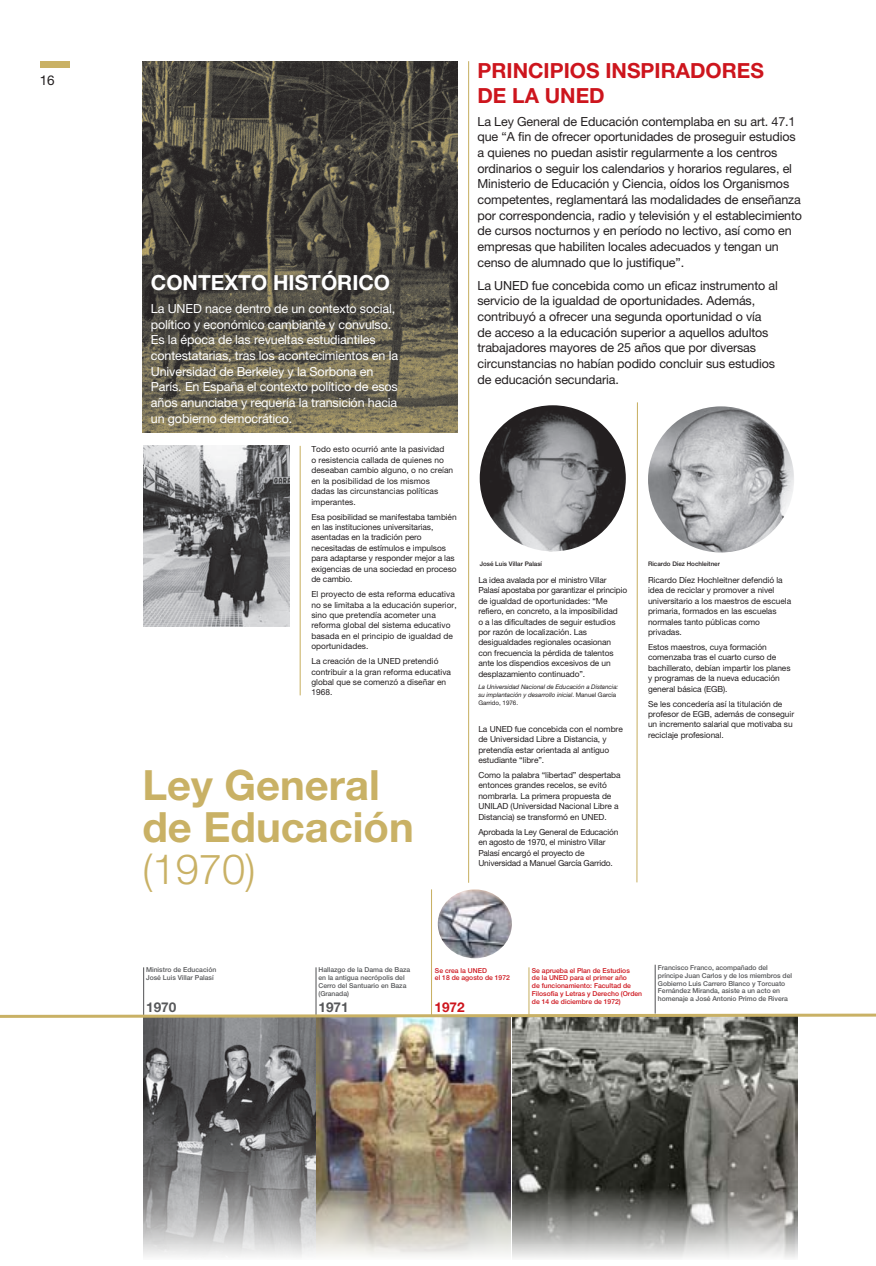
<style>
.page{position:relative;width:876px;height:1266px;background:#fff}
.page>*{position:absolute;margin:0;border:0;box-sizing:border-box;transform-origin:0 0}
.t1{font:700 41.7px/41.7px "Helvetica Neue";color:#c9b165}
.t2{font:300 41.7px "Helvetica Neue";color:#c9b165}
.t3{font:700 20.85px/25px "Helvetica Neue";color:#cd151d}
.t4{font:700 20.85px "Helvetica Neue";color:#fff}
.t5{font:700 13.5px "Helvetica Neue";color:#57585a}
.t6{font:700 13.5px "Helvetica Neue";color:#cd151d}
.t7{font:13.5px "Helvetica Neue";color:#231f20}
.t8{font:12.6px/15.6px "Helvetica Neue";letter-spacing:-.01em;color:#231f20}
.t9{font:12.6px/15.6px "Helvetica Neue";letter-spacing:-.01em;color:#fff}
.t10{font:8.4px/10.5px "Helvetica Neue";letter-spacing:-.005em;color:#231f20}
.t11{font:500 6.75px/7.8px "Helvetica Neue";letter-spacing:-.005em;color:#57585a}
.t12{font:500 6.75px/7.8px "Helvetica Neue";color:#cd151d}
.t13{font:italic 6.3px/7.8px "Helvetica Neue";letter-spacing:-.005em;color:#231f20}
.t14{font:500 6.3px "Helvetica Neue";color:#231f20}
.s1{font-style:normal}
</style>
<div class="page">
<div style="left:40px;top:61px;width:30px;height:7px;background:#c9b165"></div>
<svg style="left:636px;top:402px;width:2px;height:481px"></svg>
<hr style="left:468px;top:61px;width:1px;height:822px;background:#c9b165">
<hr style="left:300px;top:446px;width:1px;height:249px;background:#c9b165">
<img style="left:143px;top:446px;width:146px;height:180px">
<img style="left:480px;top:405px;width:146px;height:146px;border-radius:73px">
<img style="left:648px;top:406px;width:146px;height:147px;border-radius:73px">
<img style="left:142px;top:61px;width:316px;height:372px">
<img style="left:143px;top:1019px;width:172px;height:238px">
<img style="left:438px;top:889px;width:74px;height:69px">
<hr style="left:431px;top:889px;width:1px;height:127px;background:#c9b165">
<hr style="left:143px;top:967px;width:1px;height:48px;background:#57585a">
<hr style="left:315px;top:967px;width:2px;height:48px;background:#57585a">
<hr style="left:528px;top:967px;width:1px;height:48px;background:#c9b165">
<img style="left:512px;top:1019px;width:285px;height:239px">
<img style="left:317px;top:1019px;width:194px;height:237px">
<hr style="left:655px;top:965px;width:1px;height:49px;background:#57585a">
<svg style="left:0;top:1012px;width:876px;height:7px"></svg>
<h3 class="t7" style="left:40px;top:72px;width:17px">16</h3>
<h2 class="t4" style="left:151px;top:270px;width:241px">CONTEXTO HISTÓRICO</h2>
<p class="t9" style="left:151px;top:301px;width:249px">La UNED nace dentro de un contexto social, político y económico cambiante y convulso.<br>Es la época de las revueltas estudiantiles contestatarias, tras los acontecimientos en la Universidad de Berkeley y la Sorbona en París. En España el contexto político de esos años anunciaba y requería la transición hacia un gobierno democrático.</p>
<p class="t10" style="left:311px;top:444px;width:143px">Todo esto ocurrió ante la pasividad<br>o resistencia callada de quienes no deseaban cambio alguno, o no creían en la posibilidad de los mismos dadas las circunstancias políticas imperantes.</p>
<p class="t10" style="left:311px;top:511px;width:147px">Esa posibilidad se manifestaba también en las instituciones universitarias, asentadas en la tradición pero necesitadas de estímulos e impulsos para adaptarse y responder mejor a las exigencias de una sociedad en proceso de cambio.</p>
<p class="t10" style="left:311px;top:589px;width:147px">El proyecto de esta reforma educativa no se limitaba a la educación superior, sino que pretendía acometer una reforma global del sistema educativo basada en el principio de igualdad de oportunidades.</p>
<p class="t10" style="left:311px;top:656px;width:141px">La creación de la UNED pretendió contribuir a la gran reforma educativa global que se comenzó a diseñar en<br>1968.</p>
<h1 class="t1" style="left:142px;top:764px;width:273px">Ley General de Educación</h1>
<h1 class="t2" style="left:142px;top:843px;width:114px">(1970)</h1>
<h2 class="t3" style="left:478px;top:57px;width:288px">PRINCIPIOS INSPIRADORES<br>DE LA UNED</h2>
<p class="t8" style="left:478px;top:113px;width:326px">La Ley General de Educación contemplaba en su art. 47.1 que “A fin de ofrecer oportunidades de proseguir estudios a quienes no puedan asistir regularmente a los centros ordinarios o seguir los calendarios y horarios regulares, el Ministerio de Educación y Ciencia, oídos los Organismos competentes, reglamentará las modalidades de enseñanza por correspondencia, radio y televisión y el establecimiento de cursos nocturnos y en período no lectivo, así como en empresas que habiliten locales adecuados y tengan un censo de alumnado que lo justifique”.</p>
<p class="t8" style="left:478px;top:277px;width:302px">La UNED fue concebida como un eficaz instrumento al servicio de la igualdad de oportunidades. Además, contribuyó a ofrecer una segunda oportunidad o vía de acceso a la educación superior a aquellos adultos trabajadores mayores de 25 años que por diversas circunstancias no habían podido concluir sus estudios de educación secundaria.</p>
<p class="t14" style="left:480px;top:560px;width:64px">José Luis Villar Palasí</p>
<p class="t14" style="left:648px;top:560px;width:73px">Ricardo Díez Hochleitner</p>
<p class="t10" style="left:478px;top:574px;width:150px">La idea avalada por el ministro Villar Palasí apostaba por garantizar el principio de igualdad de oportunidades: “Me refiero, en concreto, a la imposibilidad<br>o a las dificultades de seguir estudios por razón de localización. Las desigualdades regionales ocasionan<br>con frecuencia la pérdida de talentos ante los dispendios excesivos de un desplazamiento continuado”.</p>
<p class="t13" style="left:478px;top:683px;width:141px">La Universidad Nacional de Educación a Distancia: su implantación y desarrollo inicial<span class="s1">. Manuel García<br>Garrido, 1976.</span></p>
<p class="t10" style="left:478px;top:723px;width:146px">La UNED fue concebida con el nombre de Universidad Libre a Distancia, y pretendía estar orientada al antiguo estudiante “libre”.</p>
<p class="t10" style="left:478px;top:770px;width:144px">Como la palabra “libertad” despertaba entonces grandes recelos, se evitó nombrarla. La primera propuesta de UNILAD (Universidad Nacional Libre a Distancia) se transformó en UNED.</p>
<p class="t10" style="left:478px;top:826px;width:142px">Aprobada la Ley General de Educación en agosto de 1970, el ministro Villar Palasí encargó el proyecto de Universidad a Manuel García Garrido.</p>
<p class="t10" style="left:648px;top:574px;width:145px">Ricardo Díez Hochleitner defendió la idea de reciclar y promover a nivel universitario a los maestros de escuela primaria, formados en las escuelas normales tanto públicas como privadas.</p>
<p class="t10" style="left:648px;top:642px;width:144px">Estos maestros, cuya formación comenzaba tras el cuarto curso de bachillerato, debían impartir los planes y programas de la nueva educación general básica (EGB).</p>
<p class="t10" style="left:648px;top:698px;width:148px">Se les concedería así la titulación de profesor de EGB, además de conseguir un incremento salarial que motivaba su reciclaje profesional.</p>
<p class="t11" style="left:146px;top:966px;width:72px">Ministro de Educación<br>José Luis Villar Palasí</p>
<p class="t11" style="left:318px;top:966px;width:93px">Hallazgo de la Dama de Baza en la antigua necrópolis del<br>Cerro del Santuario en Baza (Granada)</p>
<h3 class="t5" style="left:146px;top:999px;width:32px">1970</h3>
<h3 class="t5" style="left:319px;top:999px;width:32px">1971</h3>
<p class="t12" style="left:435px;top:966px;width:76px">Se crea la UNED<br>el 18 de agosto de 1972</p>
<p class="t12" style="left:532px;top:966px;width:112px">Se aprueba el Plan de Estudios<br>de la UNED para el primer año<br>de funcionamiento: Facultad de<br>Filosofía y Letras y Derecho (Orden de 14 de diciembre de 1972)</p>
<h3 class="t6" style="left:434px;top:999px;width:32px">1972</h3>
<p class="t11" style="left:658px;top:964px;width:136px">Francisco Franco, acompañado del príncipe Juan Carlos y de los miembros del Gobierno Luis Carrero Blanco y Torcuato Fernández Miranda, asiste a un acto en homenaje a José Antonio Primo de Rivera</p>
</div>
